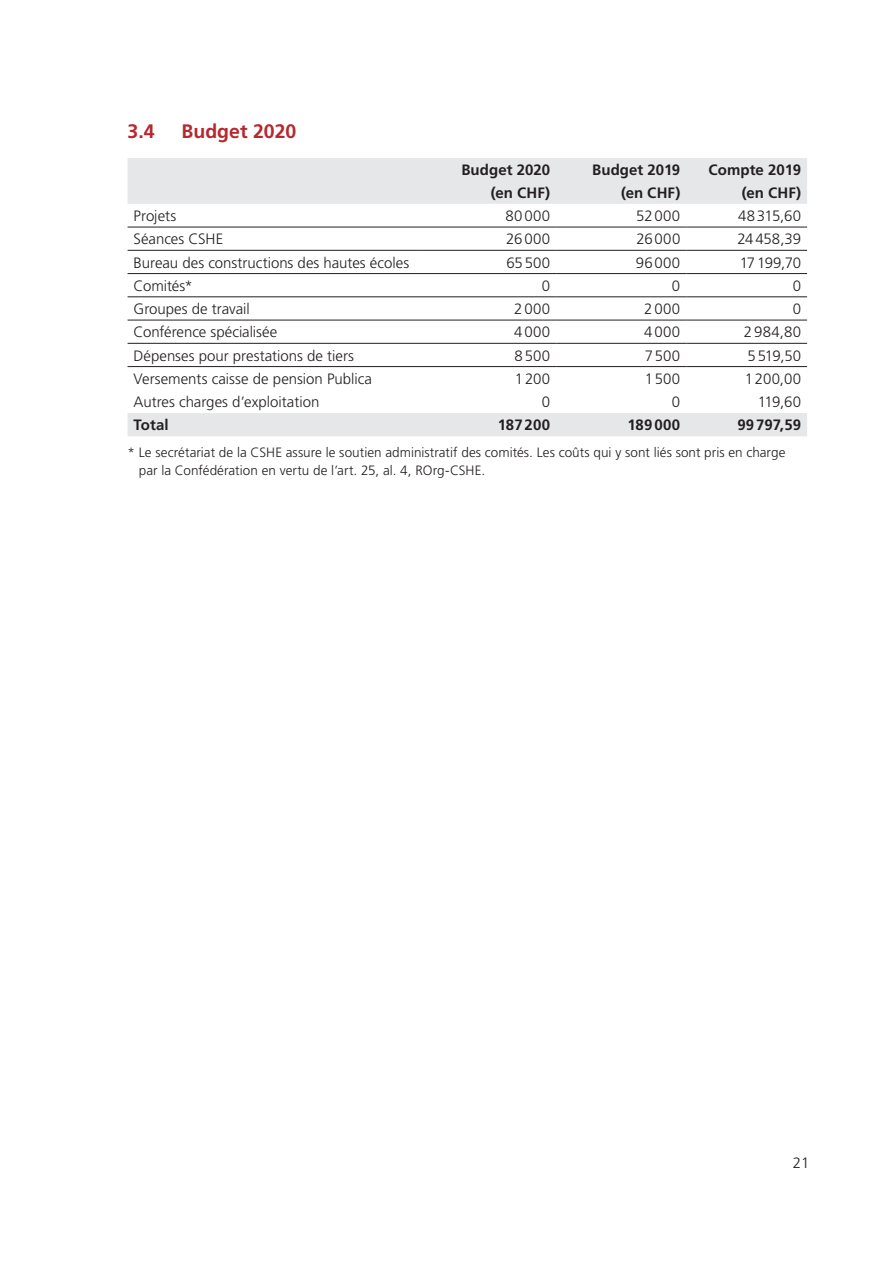
<style>
.page{position:relative;width:893px;height:1263px;background:#fff}
.page>*{position:absolute;margin:0;border:0;box-sizing:border-box;transform-origin:0 0}
.t1{font:700 19.5px "Frutiger LT Std";color:#b7282e}
.t2{font:300 15px "Frutiger LT Std";color:#231f20}
.t3{font:700 15px/22.5px "Frutiger LT Std";letter-spacing:.005em;color:#231f20;text-align:right}
.t4{font:300 13.5px/18px "Frutiger LT Std";letter-spacing:.005em;color:#231f20}
</style>
<div class="page">
<svg style="left:128px;top:158px;width:679px;height:278px"></svg>
<hr style="left:128px;top:227px;width:293px;height:1px;background:#231f20">
<hr style="left:421px;top:227px;width:135px;height:1px;background:#231f20">
<hr style="left:556px;top:227px;width:130px;height:1px;background:#231f20">
<hr style="left:686px;top:227px;width:121px;height:1px;background:#231f20">
<hr style="left:128px;top:250px;width:293px;height:1px;background:#231f20">
<hr style="left:421px;top:250px;width:135px;height:1px;background:#231f20">
<hr style="left:556px;top:250px;width:130px;height:1px;background:#231f20">
<hr style="left:686px;top:250px;width:121px;height:1px;background:#231f20">
<hr style="left:128px;top:273px;width:293px;height:1px;background:#231f20">
<hr style="left:421px;top:273px;width:135px;height:1px;background:#231f20">
<hr style="left:556px;top:273px;width:130px;height:1px;background:#231f20">
<hr style="left:686px;top:273px;width:121px;height:1px;background:#231f20">
<hr style="left:128px;top:297px;width:293px;height:1px;background:#231f20">
<hr style="left:421px;top:297px;width:135px;height:1px;background:#231f20">
<hr style="left:556px;top:297px;width:130px;height:1px;background:#231f20">
<hr style="left:686px;top:297px;width:121px;height:1px;background:#231f20">
<hr style="left:128px;top:320px;width:293px;height:1px;background:#231f20">
<hr style="left:421px;top:320px;width:135px;height:1px;background:#231f20">
<hr style="left:556px;top:320px;width:130px;height:1px;background:#231f20">
<hr style="left:686px;top:320px;width:121px;height:1px;background:#231f20">
<hr style="left:128px;top:343px;width:293px;height:1px;background:#231f20">
<hr style="left:421px;top:343px;width:135px;height:1px;background:#231f20">
<hr style="left:556px;top:343px;width:130px;height:1px;background:#231f20">
<hr style="left:686px;top:343px;width:121px;height:1px;background:#231f20">
<hr style="left:128px;top:366px;width:293px;height:1px;background:#231f20">
<hr style="left:421px;top:366px;width:135px;height:1px;background:#231f20">
<hr style="left:556px;top:366px;width:130px;height:1px;background:#231f20">
<hr style="left:686px;top:366px;width:121px;height:1px;background:#231f20">
<h1 class="t1" style="left:128px;top:120px;width:29px">3.4</h1>
<h1 class="t1" style="left:182px;top:120px;width:116px">Budget 2020</h1>
<p class="t3" style="left:461px;top:159px;width:90px">Budget 2020 (en CHF)</p>
<p class="t3" style="left:592px;top:159px;width:90px">Budget 2019 (en CHF)</p>
<p class="t3" style="left:708px;top:159px;width:94px">Compte 2019 (en CHF)</p>
<p class="t2" style="left:134px;top:207px;width:44px">Projets</p>
<p class="t2" style="left:506px;top:207px;width:46px">80000</p>
<p class="t2" style="left:636px;top:207px;width:46px">52000</p>
<p class="t2" style="left:738px;top:207px;width:65px">48315,60</p>
<p class="t2" style="left:134px;top:231px;width:91px">Séances CSHE</p>
<p class="t2" style="left:506px;top:231px;width:45px">26000</p>
<p class="t2" style="left:636px;top:231px;width:45px">26000</p>
<p class="t2" style="left:737px;top:231px;width:65px">24458,39</p>
<p class="t2" style="left:134px;top:254px;width:277px">Bureau des constructions des hautes écoles</p>
<p class="t2" style="left:506px;top:254px;width:45px">65500</p>
<p class="t2" style="left:636px;top:254px;width:46px">96000</p>
<p class="t2" style="left:740px;top:254px;width:63px">17199,70</p>
<p class="t2" style="left:134px;top:277px;width:61px">Comités*</p>
<p class="t2" style="left:542px;top:277px;width:10px">0</p>
<p class="t2" style="left:672px;top:277px;width:10px">0</p>
<p class="t2" style="left:793px;top:277px;width:10px">0</p>
<p class="t2" style="left:134px;top:300px;width:118px">Groupes de travail</p>
<p class="t2" style="left:514px;top:300px;width:37px">2000</p>
<p class="t2" style="left:644px;top:300px;width:37px">2000</p>
<p class="t2" style="left:793px;top:300px;width:10px">0</p>
<p class="t2" style="left:134px;top:324px;width:145px">Conférence spécialisée</p>
<p class="t2" style="left:514px;top:324px;width:37px">4000</p>
<p class="t2" style="left:644px;top:324px;width:37px">4000</p>
<p class="t2" style="left:744px;top:324px;width:59px">2984,80</p>
<p class="t2" style="left:134px;top:347px;width:222px">Dépenses pour prestations de tiers</p>
<p class="t2" style="left:514px;top:347px;width:37px">8500</p>
<p class="t2" style="left:645px;top:347px;width:37px">7500</p>
<p class="t2" style="left:747px;top:347px;width:55px">5519,50</p>
<p class="t2" style="left:134px;top:370px;width:240px">Versements caisse de pension Publica</p>
<p class="t2" style="left:515px;top:370px;width:37px">1200</p>
<p class="t2" style="left:645px;top:370px;width:37px">1500</p>
<p class="t2" style="left:745px;top:370px;width:58px">1200,00</p>
<p class="t2" style="left:134px;top:393px;width:187px">Autres charges d’exploitation</p>
<p class="t2" style="left:542px;top:393px;width:10px">0</p>
<p class="t2" style="left:672px;top:393px;width:10px">0</p>
<p class="t2" style="left:758px;top:393px;width:45px">119,60</p>
<p class="t3" style="left:134px;top:414px;width:37px">Total</p>
<p class="t3" style="left:498px;top:414px;width:54px">187200</p>
<p class="t3" style="left:627px;top:414px;width:54px">189000</p>
<p class="t3" style="left:737px;top:414px;width:65px">99797,59</p>
<p class="t4" style="left:139px;top:443px;width:648px;text-indent:-11px">* Le secrétariat de la CSHE assure le soutien administratif des comités. Les coûts qui y sont liés sont pris en charge par la Confédération en vertu de l’art. 25, al. 4, ROrg-CSHE.</p>
<p class="t2" style="left:793px;top:1154px;width:18px">21</p>
</div>
